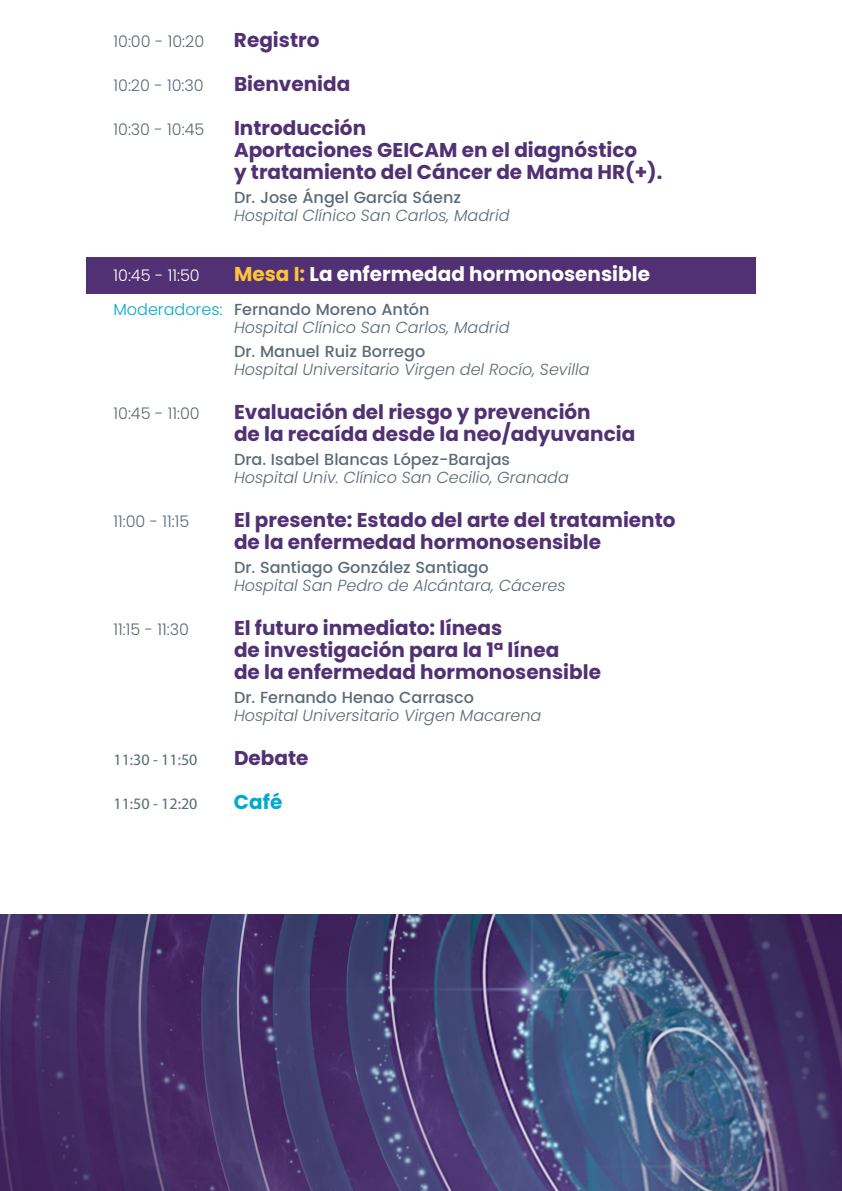
<style>
.page{position:relative;width:842px;height:1191px;background:#fff}
.page>*{position:absolute;margin:0;border:0;box-sizing:border-box;transform-origin:0 0}
.t1{font:700 20px/22px "Poppins";color:#513173}
.t2{font:700 20px "Poppins";color:#fff}
.t3{font:700 20px "Poppins";color:#01a9ce}
.t4{font:italic 300 16px/18px "Poppins";color:#5a6a77}
.t5{font:500 16px "Poppins";color:#5a6a77}
.t6{font:300 16px "Poppins";color:#5a6a77}
.t7{font:16px "Myriad Pro";color:#5a6a77}
.t8{font:300 16px "Poppins";color:#fff}
.s1{color:#fec33a}
.s2{font-style:normal;color:#03a9ce}
.s3{font-weight:500;font-style:normal}
</style>
<div class="page">
<div style="left:86px;top:257px;width:669px;height:37px;background:#513173"></div>
<img style="left:0;top:914px;width:842px;height:277px">
<p class="t6" style="left:113px;top:32px;width:92px">10:00 - 10:20</p>
<p class="t1" style="left:234px;top:29px;width:87px">Registro</p>
<p class="t6" style="left:113px;top:76px;width:92px">10:20 - 10:30</p>
<p class="t1" style="left:234px;top:73px;width:118px">Bienvenida</p>
<p class="t6" style="left:113px;top:120px;width:92px">10:30 - 10:45</p>
<p class="t1" style="left:234px;top:117px;width:430px">Introducción<br>Aportaciones GEICAM en el diagnóstico<br>y tratamiento del Cáncer de Mama HR(+).</p>
<p class="t5" style="left:234px;top:186px;width:228px">Dr. Jose Ángel García Sáenz</p>
<p class="t4" style="left:234px;top:207px;width:277px">Hospital Clínico San Carlos, Madrid</p>
<p class="t8" style="left:113px;top:266px;width:88px">10:45 - 11:50</p>
<p class="t2" style="left:234px;top:263px;width:417px"><span class="s1">Mesa I:</span> La enfermedad hormonosensible</p>
<p class="t4" style="left:234px;top:301px;width:277px;text-indent:-121px"><span class="s2">Moderadores:</span> <span class="s3">Fernando Moreno Antón<br></span>Hospital Clínico San Carlos, Madrid</p>
<p class="t5" style="left:234px;top:340px;width:193px">Dr. Manuel Ruiz Borrego</p>
<p class="t4" style="left:234px;top:361px;width:357px">Hospital Universitario Virgen del Rocío, Sevilla</p>
<p class="t6" style="left:113px;top:404px;width:88px">10:45 - 11:00</p>
<p class="t1" style="left:234px;top:401px;width:403px">Evaluación del riesgo y prevención<br>de la recaída desde la neo/adyuvancia</p>
<p class="t5" style="left:234px;top:448px;width:278px">Dra. Isabel Blancas López-Barajas</p>
<p class="t4" style="left:234px;top:469px;width:336px">Hospital Univ. Clínico San Cecilio, Granada</p>
<p class="t6" style="left:113px;top:512px;width:77px">11:00 - 11:15</p>
<p class="t1" style="left:234px;top:509px;width:443px">El presente: Estado del arte del tratamiento de la enfermedad hormonosensible</p>
<p class="t5" style="left:234px;top:556px;width:256px">Dr. Santiago González Santiago</p>
<p class="t4" style="left:234px;top:577px;width:333px">Hospital San Pedro de Alcántara, Cáceres</p>
<p class="t6" style="left:113px;top:620px;width:77px">11:15 - 11:30</p>
<p class="t1" style="left:234px;top:617px;width:368px">El futuro inmediato: líneas<br>de investigación para la 1ª línea<br>de la enfermedad hormonosensible</p>
<p class="t5" style="left:234px;top:686px;width:241px">Dr. Fernando Henao Carrasco</p>
<p class="t4" style="left:234px;top:707px;width:309px">Hospital Universitario Virgen Macarena</p>
<p class="t7" style="left:113px;top:750px;width:85px">11:30 - 11:50</p>
<p class="t1" style="left:234px;top:747px;width:76px">Debate</p>
<p class="t7" style="left:113px;top:794px;width:85px">11:50 - 12:20</p>
<p class="t3" style="left:234px;top:791px;width:50px">Café</p>
</div>
